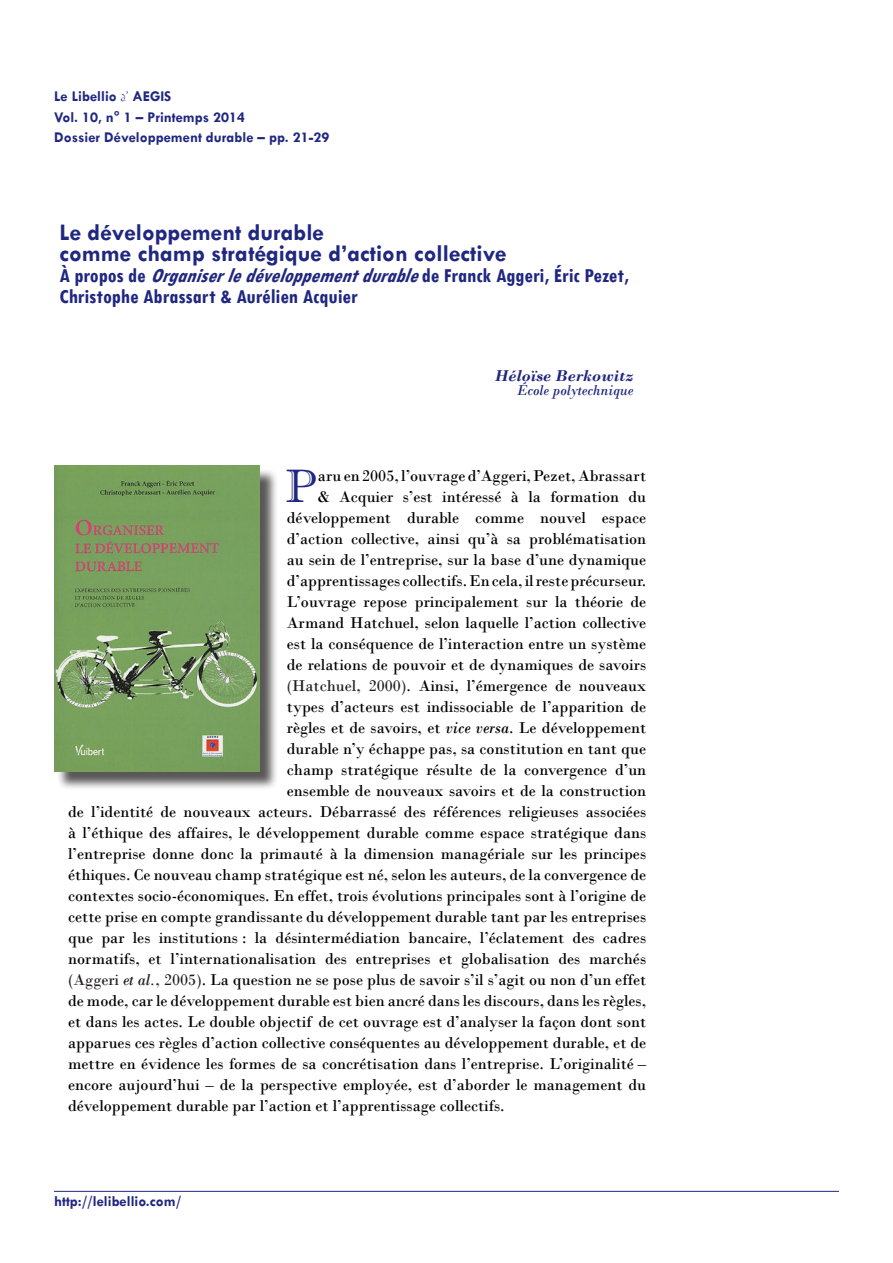
<style>
.page{position:relative;width:893px;height:1263px;background:#fff}
.page>*{position:absolute;margin:0;border:0;box-sizing:border-box;transform-origin:0 0}
.Article_-_Texte{font:46.95px "Imprint MT Shadow";color:#202780}
.Article_-_Titre_avec{font:700 24px/21px "Tw Cen";color:#202780}
.Article_-_Titre_2nd{font:700 condensed 21px/21px "Tw Cen";color:#202780}
.Article_-_Texte-2{font:16.5px "Bodoni";color:#000}
.Article_-_Auteur_1{font:italic 700 16.5px "Bodoni";color:#202780}
.t1{font:700 15px "Tw Cen";color:#202780}
.t2{font:italic 15px "Bodoni";color:#202780}
.s1{font-family:"French Script";font-weight:400}
.s2{font-style:italic}
.s3{color:#231f20}
.s4{font-style:italic;color:#231f20}
</style>
<div class="page">
<hr style="left:54px;top:1191px;width:785px;height:1px;background:#202780">
<div style="left:56px;top:468px;width:222px;height:322px;background:#231f20;opacity:.75"></div>
<img style="left:54px;top:466px;width:206px;height:306px">
<p class="t1" style="left:54px;top:87px;width:119px">Le Libellio <span class="s1">d’</span> AEGIS</p>
<p class="t1" style="left:54px;top:109px;width:192px">Vol. 10, n° 1 – Printemps 2014</p>
<p class="t1" style="left:54px;top:128px;width:277px">Dossier Développement durable – pp. 21-29</p>
<p class="Article_-_Titre_avec" style="left:60px;top:222px;width:449px">Le développement durable<br>comme champ stratégique d’action collective</p>
<p class="Article_-_Titre_2nd" style="left:60px;top:265px;width:571px">À p r o p o s d e <span class="s2">Organiserledéveloppementdurable</span>d e F r a n c k A g g e r i , É r i c P e z e t ,<br>Christophe Abrassart &amp; Aurélien Acquier</p>
<p class="Article_-_Auteur_1" style="left:495px;top:365px;width:140px">Héloïse Berkowitz</p>
<p class="t2" style="left:517px;top:382px;width:118px">École polytechnique</p>
<p class="Article_-_Texte" style="left:286px;top:458px;width:34px">P</p>
<p class="Article_-_Texte-2" style="left:318px;top:466px;width:330px">aru en 2005, l’ouvrage d’Aggeri, Pezet, Abrassart</p>
<p class="Article_-_Texte-2" style="left:318px;top:487px;width:330px">&amp; Acquier s’est intéressé à la formation du</p>
<p class="Article_-_Texte-2" style="left:287px;top:508px;width:361px">développement durable comme nouvel espace</p>
<p class="Article_-_Texte-2" style="left:287px;top:529px;width:361px">d’action collective, ainsi qu’à sa problématisation</p>
<p class="Article_-_Texte-2" style="left:287px;top:550px;width:361px">au sein de l’entreprise, sur la base d’une dynamique</p>
<p class="Article_-_Texte-2" style="left:287px;top:571px;width:361px">d’apprentissages collectifs. En cela, il reste précurseur.</p>
<p class="Article_-_Texte-2" style="left:287px;top:592px;width:361px">L’ouvrage repose principalement sur la théorie de</p>
<p class="Article_-_Texte-2" style="left:287px;top:613px;width:361px">Armand Hatchuel, selon laquelle l’action collective</p>
<p class="Article_-_Texte-2" style="left:287px;top:634px;width:361px">est la conséquence de l’interaction entre un système</p>
<p class="Article_-_Texte-2" style="left:287px;top:655px;width:361px">de relations de pouvoir et de dynamiques de savoirs</p>
<p class="Article_-_Texte-2" style="left:287px;top:676px;width:361px"><span class="s3">(Hatchuel, 2000)</span>. Ainsi, l’émergence de nouveaux</p>
<p class="Article_-_Texte-2" style="left:287px;top:697px;width:361px">types d’acteurs est indissociable de l’apparition de</p>
<p class="Article_-_Texte-2" style="left:287px;top:718px;width:361px">règles et de savoirs, et <span class="s2">vice versa</span>. Le développement</p>
<p class="Article_-_Texte-2" style="left:287px;top:739px;width:361px">durable n’y échappe pas, sa constitution en tant que</p>
<p class="Article_-_Texte-2" style="left:287px;top:760px;width:361px">champ stratégique résulte de la convergence d’un</p>
<p class="Article_-_Texte-2" style="left:287px;top:781px;width:361px">ensemble de nouveaux savoirs et de la construction</p>
<p class="Article_-_Texte-2" style="left:68px;top:802px;width:580px">de l’identité de nouveaux acteurs. Débarrassé des références religieuses associées</p>
<p class="Article_-_Texte-2" style="left:68px;top:823px;width:579px">à l’éthique des affaires, le développement durable comme espace stratégique dans</p>
<p class="Article_-_Texte-2" style="left:68px;top:844px;width:579px">l’entreprise donne donc la primauté à la dimension managériale sur les principes</p>
<p class="Article_-_Texte-2" style="left:68px;top:865px;width:580px">éthiques. Ce nouveau champ stratégique est né, selon les auteurs, de la convergence de</p>
<p class="Article_-_Texte-2" style="left:68px;top:886px;width:580px">contextes socio-économiques. En effet, trois évolutions principales sont à l’origine de</p>
<p class="Article_-_Texte-2" style="left:68px;top:907px;width:579px">cette prise en compte grandissante du développement durable tant par les entreprises</p>
<p class="Article_-_Texte-2" style="left:68px;top:928px;width:579px">que par les institutions : la désintermédiation bancaire, l’éclatement des cadres</p>
<p class="Article_-_Texte-2" style="left:68px;top:949px;width:579px">normatifs, et l’internationalisation des entreprises et globalisation des marchés</p>
<p class="Article_-_Texte-2" style="left:68px;top:970px;width:580px"><span class="s3">(Aggeri</span> <span class="s4">et al.</span><span class="s3">, 2005)</span>. La question ne se pose plus de savoir s’il s’agit ou non d’un effet</p>
<p class="Article_-_Texte-2" style="left:68px;top:991px;width:580px">de mode, car le développement durable est bien ancré dans les discours, dans les règles,</p>
<p class="Article_-_Texte-2" style="left:68px;top:1012px;width:580px">et dans les actes. Le double objectif de cet ouvrage est d’analyser la façon dont sont</p>
<p class="Article_-_Texte-2" style="left:68px;top:1033px;width:580px">apparues ces règles d’action collective conséquentes au développement durable, et de</p>
<p class="Article_-_Texte-2" style="left:68px;top:1054px;width:579px">mettre en évidence les formes de sa concrétisation dans l’entreprise. L’originalité –</p>
<p class="Article_-_Texte-2" style="left:68px;top:1075px;width:580px">encore aujourd’hui – de la perspective employée, est d’aborder le management du</p>
<p class="Article_-_Texte-2" style="left:68px;top:1096px;width:438px">développement durable par l’action et l’apprentissage collectifs.</p>
<p class="t1" style="left:54px;top:1192px;width:128px">http://lelibellio.com/</p>
</div>
